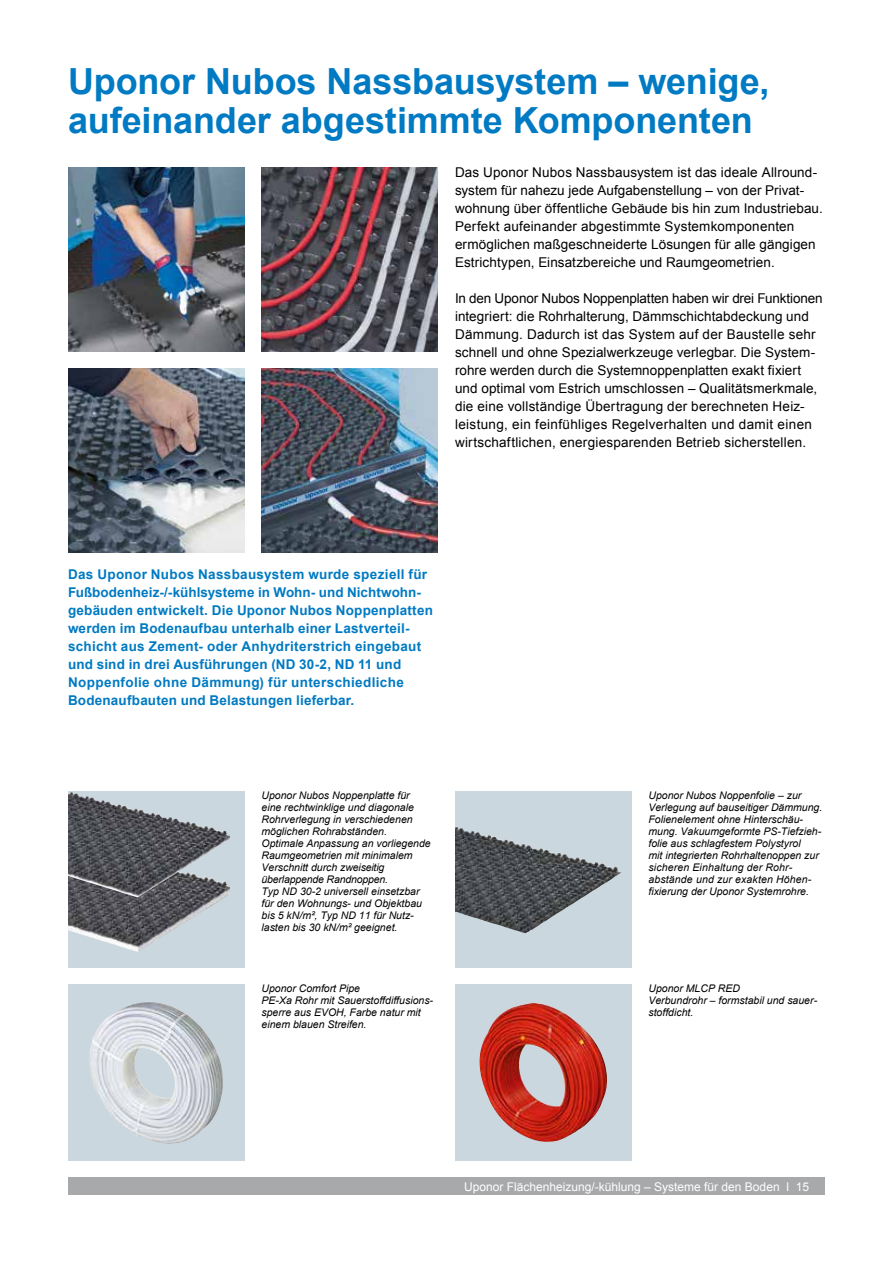
<style>
.page{position:relative;width:893px;height:1263px;background:#fff}
.page>*{position:absolute;margin:0;border:0;box-sizing:border-box;transform-origin:0 0}
.t1{font:700 36px/39px "Arial";letter-spacing:-.005em;color:#007ac2}
.t2{font:13.5px/18px "Arial";letter-spacing:.01em;color:#000}
.t3{font:700 13.5px/18px "Arial";letter-spacing:.015em;color:#007ac2}
.t4{font:12px "Arial";color:#fff}
.t5{font:italic 10.5px/12px "Arial";color:#000}
</style>
<div class="page">
<div style="left:68px;top:1178px;width:757px;height:17px;background:#a7a9ab"></div>
<img style="left:68px;top:167px;width:176px;height:185px">
<img style="left:68px;top:368px;width:176px;height:185px">
<img style="left:261px;top:167px;width:177px;height:185px">
<img style="left:261px;top:368px;width:177px;height:185px">
<div style="left:68px;top:791px;width:176px;height:176px;background:#cbd7de"></div>
<img style="left:68px;top:897px;width:157px;height:55px">
<img style="left:68px;top:792px;width:162px;height:105px">
<div style="left:68px;top:984px;width:176px;height:177px;background:#cbd7de"></div>
<img style="left:89px;top:1002px;width:134px;height:142px">
<div style="left:455px;top:791px;width:176px;height:176px;background:#cbd7de"></div>
<img style="left:455px;top:827px;width:167px;height:106px">
<div style="left:455px;top:984px;width:176px;height:177px;background:#cbd7de"></div>
<img style="left:479px;top:1003px;width:128px;height:139px">
<h1 class="t1" style="left:68px;top:63px;width:703px">Uponor Nubos Nassbausystem – wenige, aufeinander abgestimmte Komponenten</h1>
<p class="t2" style="left:455px;top:163px;width:369px">Das Uponor Nubos Nassbausystem ist das ideale Allround&shy;system für nahezu jede Aufgabenstellung – von der Privat&shy;wohnung über öffentliche Gebäude bis hin zum Industriebau.<br>Perfekt aufeinander abgestimmte Systemkomponenten ermöglichen maßgeschneiderte Lösungen für alle gängigen Estrichtypen, Einsatzbereiche und Raumgeometrien.</p>
<p class="t2" style="left:455px;top:289px;width:369px">In den Uponor Nubos Noppenplatten haben wir drei Funktionen integriert: die Rohrhalterung, Dämmschichtabdeckung und Dämmung. Dadurch ist das System auf der Baustelle sehr schnell und ohne Spezialwerkzeuge verlegbar. Die System&shy;rohre werden durch die Systemnoppenplatten exakt fixiert und optimal vom Estrich umschlossen – Qualitätsmerkmale, die eine vollständige Übertragung der berechneten Heiz&shy;leistung, ein feinfühliges Regelverhalten und damit einen wirtschaftlichen, energiesparenden Betrieb sicherstellen.</p>
<p class="t3" style="left:68px;top:566px;width:366px">Das Uponor Nubos Nassbausystem wurde speziell für Fußbodenheiz-/-kühlsysteme in Wohn- und Nichtwohn&shy;gebäuden entwickelt. Die Uponor Nubos Noppenplatten werden im Bodenaufbau unterhalb einer Lastverteil&shy;schicht aus Zement- oder Anhydriterstrich eingebaut und sind in drei Ausführungen (ND 30-2, ND 11 und Noppenfolie ohne Dämmung) für unterschiedliche Bodenaufbauten und Belastungen lieferbar.</p>
<p class="t5" style="left:261px;top:789px;width:171px">Uponor Nubos Noppenplatte für eine rechtwinklige und diagonale<br>Rohrverlegung in verschiedenen möglichen Rohrabständen.<br>Optimale Anpassung an vorliegende<br>Raumgeometrien mit minimalem<br>Verschnitt durch zweiseitig überlappende Randnoppen.<br>Typ ND 30-2 universell einsetzbar für den Wohnungs- und Objektbau bis 5 kN/m², Typ ND 11 für Nutz&shy;lasten bis 30 kN/m² geeignet.</p>
<p class="t5" style="left:648px;top:789px;width:175px">Uponor Nubos Noppenfolie – zur Verlegung auf bauseitiger Dämmung.<br>Folienelement ohne Hinterschäu&shy;mung. Vakuumgeformte PS-Tiefzieh&shy;folie aus schlagfestem Polystyrol<br>mit integrierten Rohrhaltenoppen zur sicheren Einhaltung der Rohr&shy;abstände und zur exakten Höhen&shy;fixierung der Uponor Systemrohre.</p>
<p class="t5" style="left:261px;top:982px;width:173px">Uponor Comfort Pipe<br>PE-Xa Rohr mit Sauerstoffdiffusions&shy;sperre aus EVOH, Farbe natur mit einem blauen Streifen.</p>
<p class="t5" style="left:648px;top:982px;width:170px">Uponor MLCP RED<br>Verbundrohr – formstabil und sauer&shy;stoffdicht.</p>
<p class="t4" style="left:464px;top:1179px;width:346px">Uponor Flächenheizung/-kühlung – Systeme für den Boden l 15</p>
</div>
